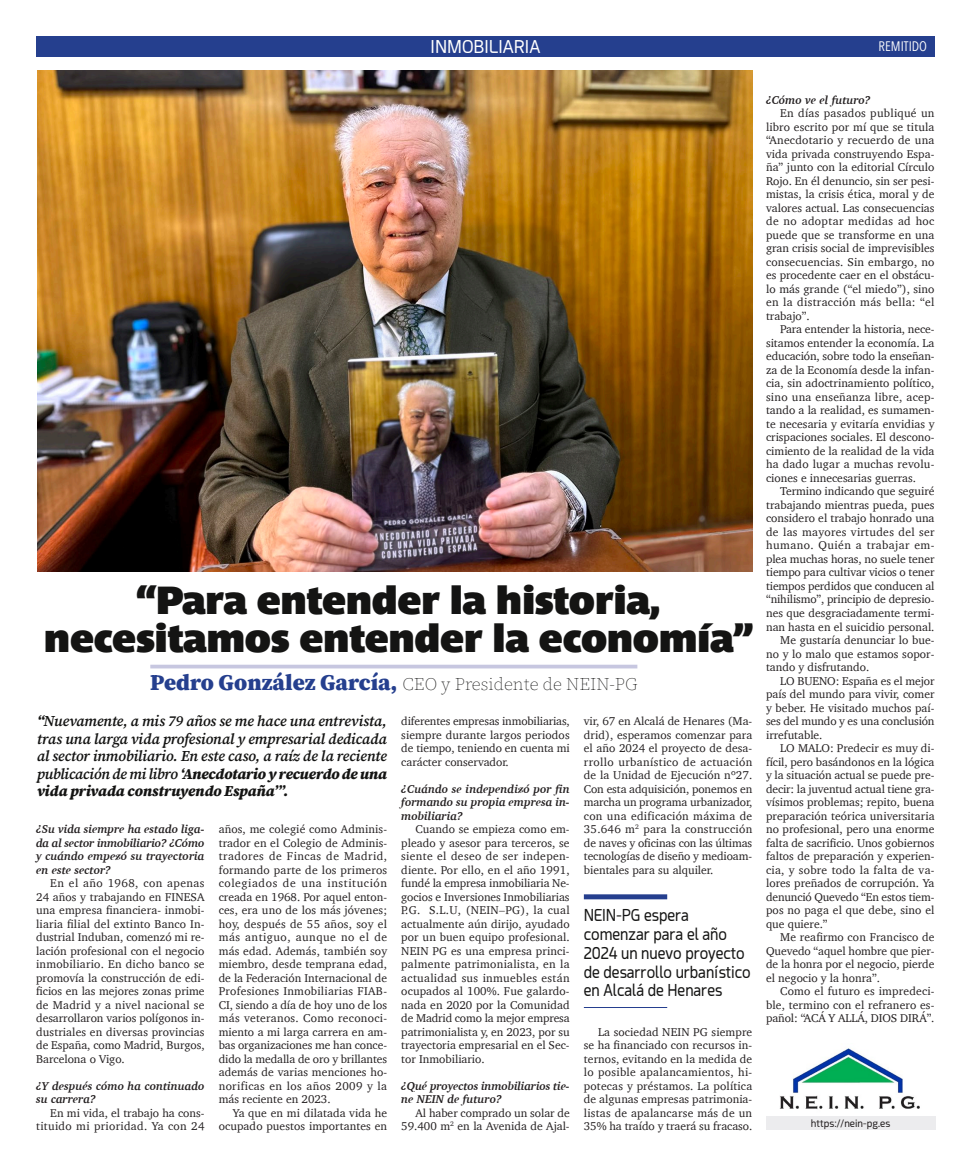
<style>
.page{position:relative;width:971px;height:1170px;background:#fff}
.page>*{position:absolute;margin:0;border:0;box-sizing:border-box;transform-origin:0 0}
.t1{font:700 38.75px/38.8px "Parisine Std Sombre";letter-spacing:-.01em;color:#141413;text-align:center}
.t2{font:200 17.5px "Source Serif 418 pt";color:#141413}
.t3{font:17.5px "Acephimere";color:#fffffe}
.t4{font:16.25px/18.8px "Acephimere";letter-spacing:-.005em;color:#141413;scale:.92 1}
.t5{font:italic 600 15px/17.5px "Source Serif 418 pt";letter-spacing:-.015em;color:#141413;text-align:justify}
.t6{font:13.75px "Avenir Next Condensed";color:#fffffe}
.t7{font:11.62px/13.5px "Charter";color:#231f20;text-align:justify}
.t8{font:italic 700 11.62px/13.5px "Charter";letter-spacing:-.005em;color:#231f20;text-align:justify}
.t9{font:11.62px/13.5px "Charter";letter-spacing:.025em;color:#231f20;text-align:right}
.t10{font:11.62px "Charter";letter-spacing:.035em;color:#231f20}
.t11{font:10px "Acephimere";color:#231f20}
.s1{font-weight:900;font-size:22.5px;color:#253f8e}
.s2{font-weight:900}
</style>
<div class="page">
<div style="left:766px;top:1116px;width:169px;height:13px;background:#ececee"></div>
<div style="left:584px;top:894px;width:83px;height:5px;background:#253f8e"></div>
<hr style="left:584px;top:1006px;width:83px;height:1px;background:#253f8e">
<div style="left:36px;top:36px;width:899px;height:20px;background:#253f8e"></div>
<svg style="left:150px;top:664px;width:487px;height:4px;background:#d0d0e5"></svg>
<img style="left:37px;top:71px;width:715px;height:501px">
<img style="left:779px;top:1048px;width:141px;height:61px">
<h2 class="t3" style="left:431px;top:34px;width:111px">INMOBILIARIA</h2>
<p class="t6" style="left:879px;top:34px;width:50px">REMITIDO</p>
<h1 class="t1" style="left:44px;top:580px;width:711px">“Para entender la historia, necesitamos entender la economía”</h1>
<h2 class="t2" style="left:150px;top:672px;width:489px"><span class="s1">Pedro González García,</span> CEO y Presidente de NEIN-PG</h2>
<p class="t5" style="left:37px;top:712px;width:352px"><span class="s2">“</span>Nuevamente, a mis 79 años se me hace una entrevista, tras una larga vida profesional y empresarial dedicada al sector inmobiliario. En este caso, a raíz de la reciente publicación de mi libro <span class="s2">‘Anecdotario y recuerdo de una vida privada construyendo España’”.</span></p>
<p class="t8" style="left:36px;top:822px;width:170px">¿Su vida siempre ha estado liga&shy;da al sector inmobiliario? ¿Cómo y cuándo empezó su trayectoria en este sector?</p>
<p class="t7" style="left:36px;top:876px;width:170px;text-indent:14px">En el año 1968, con apenas 24 años y trabajando en FINESA una empresa financiera- inmobi&shy;liaria filial del extinto Banco In&shy;dustrial Induban, comenzó mi re&shy;lación profesional con el negocio inmobiliario. En dicho banco se promovía la construcción de edi&shy;ficios en las mejores zonas prime de Madrid y a nivel nacional se desarrollaron varios polígonos in&shy;dustriales en diversas provincias de España, como Madrid, Burgos, Barcelona o Vigo.</p>
<p class="t8" style="left:36px;top:1078px;width:170px">¿Y después cómo ha continuado su carrera?</p>
<p class="t9" style="left:36px;top:1105px;width:170px">En mi vida, el trabajo ha cons&shy;tituido mi prioridad. Ya con 24</p>
<p class="t7" style="left:219px;top:822px;width:170px">años, me colegié como Adminis&shy;trador en el Colegio de Adminis&shy;tradores de Fincas de Madrid, formando parte de los primeros colegiados de una institución creada en 1968. Por aquel enton&shy;ces, era uno de los más jóvenes; hoy, después de 55 años, soy el más antiguo, aunque no el de más edad. Además, también soy miembro, desde temprana edad, de la Federación Internacional de Profesiones Inmobiliarias FIAB-CI, siendo a día de hoy uno de los más veteranos. Como reconoci&shy;miento a mi larga carrera en am&shy;bas organizaciones me han conce&shy;dido la medalla de oro y brillantes además de varias menciones ho&shy;norificas en los años 2009 y la más reciente en 2023.</p>
<p class="t7" style="left:219px;top:1105px;width:170px;text-align:right">Ya que en mi dilatada vida he ocupado puestos importantes en</p>
<p class="t7" style="left:401px;top:714px;width:170px">diferentes empresas inmobiliarias, siempre durante largos periodos de tiempo, teniendo en cuenta mi carácter conservador.</p>
<p class="t8" style="left:401px;top:781px;width:170px">¿Cuándo se independizó por fin formando su propia empresa in&shy;mobiliaria?</p>
<p class="t7" style="left:401px;top:822px;width:170px;text-indent:14px">Cuando se empieza como em&shy;pleado y asesor para terceros, se siente el deseo de ser indepen&shy;diente. Por ello, en el año 1991, fundé la empresa inmobiliaria Ne&shy;gocios e Inversiones Inmobiliarias P.G. S.L.U, (NEIN–PG), la cual actualmente aún dirijo, ayudado por un buen equipo profesional.<br>NEIN PG es una empresa princi&shy;palmente patrimonialista, en la actualidad sus inmuebles están ocupados al 100%. Fue galardo&shy;nada en 2020 por la Comunidad de Madrid como la mejor empresa patrimonialista y, en 2023, por su trayectoria empresarial en el Sec&shy;tor Inmobiliario.</p>
<p class="t8" style="left:401px;top:1078px;width:170px">¿Qué proyectos inmobiliarios tie&shy;ne NEIN de futuro?</p>
<p class="t7" style="left:401px;top:1105px;width:170px;text-align:right">Al haber comprado un solar de<br>59.400 m<sup>2</sup> en la Avenida de Ajal-</p>
<p class="t7" style="left:584px;top:714px;width:170px">vir, 67 en Alcalá de Henares (Ma&shy;drid), esperamos comenzar para el año 2024 el proyecto de desa&shy;rrollo urbanístico de actuación de la Unidad de Ejecución nº27.<br>Con esta adquisición, ponemos en marcha un programa urbanizador, con una edificación máxima de 35.646 m<sup>2</sup> para la construcción de naves y oficinas con las últimas tecnologías de diseño y medioam&shy;bientales para su alquiler.</p>
<h3 class="t4" style="left:584px;top:905px;width:183px">NEIN-PG espera comenzar para el año<br>2024 un nuevo proyecto de desarrollo urbanístico en Alcalá de Henares</h3>
<p class="t7" style="left:584px;top:1024px;width:170px;text-indent:14px">La sociedad NEIN PG siempre se ha financiado con recursos in&shy;ternos, evitando en la medida de lo posible apalancamientos, hi&shy;potecas y préstamos. La política de algunas empresas patrimonia&shy;listas de apalancarse más de un 35% ha traído y traerá su fracaso.</p>
<p class="t8" style="left:766px;top:93px;width:106px">¿Cómo ve el futuro?</p>
<p class="t7" style="left:766px;top:106px;width:170px;text-indent:14px">En días pasados publiqué un libro escrito por mí que se titula “Anecdotario y recuerdo de una vida privada construyendo Espa&shy;ña” junto con la editorial Círculo Rojo. En él denuncio, sin ser pesi&shy;mistas, la crisis ética, moral y de valores actual. Las consecuencias de no adoptar medidas ad hoc puede que se transforme en una gran crisis social de imprevisibles consecuencias. Sin embargo, no es procedente caer en el obstácu&shy;lo más grande (“el miedo”), sino en la distracción más bella: “el trabajo”.</p>
<p class="t7" style="left:766px;top:322px;width:170px;text-indent:14px">Para entender la historia, nece&shy;sitamos entender la economía. La educación, sobre todo la enseñan&shy;za de la Economía desde la infan&shy;cia, sin adoctrinamiento político, sino una enseñanza libre, acep&shy;tando a la realidad, es sumamen&shy;te necesaria y evitaría envidias y crispaciones sociales. El descono&shy;cimiento de la realidad de la vida ha dado lugar a muchas revolu&shy;ciones e innecesarias guerras.</p>
<p class="t7" style="left:780px;top:484px;width:156px">Termino indicando que seguiré</p>
<p class="t7" style="left:766px;top:498px;width:170px">trabajando mientras pueda, pues</p>
<p class="t7" style="left:766px;top:511px;width:170px">considero el trabajo honrado una</p>
<p class="t9" style="left:766px;top:525px;width:170px">de las mayores virtudes del ser</p>
<p class="t10" style="left:766px;top:535px;width:170px">humano. Quién a trabajar em-</p>
<p class="t7" style="left:766px;top:552px;width:170px">plea muchas horas, no suele tener</p>
<p class="t7" style="left:766px;top:565px;width:170px">tiempo para cultivar vicios o tener</p>
<p class="t7" style="left:766px;top:579px;width:170px">tiempos perdidos que conducen al</p>
<p class="t7" style="left:766px;top:592px;width:170px">“nihilismo”, principio de depresio-</p>
<p class="t7" style="left:766px;top:606px;width:170px">nes que desgraciadamente termi-</p>
<p class="t7" style="left:766px;top:619px;width:170px">nan hasta en el suicidio personal.</p>
<p class="t7" style="left:780px;top:633px;width:156px">Me gustaría denunciar lo bue-</p>
<p class="t7" style="left:766px;top:646px;width:170px">no y lo malo que estamos sopor-</p>
<p class="t7" style="left:766px;top:660px;width:105px">tando y disfrutando.</p>
<p class="t7" style="left:780px;top:673px;width:156px">LO BUENO: España es el mejor</p>
<p class="t7" style="left:766px;top:687px;width:170px">país del mundo para vivir, comer</p>
<p class="t7" style="left:766px;top:700px;width:170px">y beber. He visitado muchos paí-</p>
<p class="t7" style="left:766px;top:714px;width:170px">ses del mundo y es una conclusión</p>
<p class="t7" style="left:766px;top:727px;width:58px">irrefutable.</p>
<p class="t7" style="left:780px;top:741px;width:156px">LO MALO: Predecir es muy di-</p>
<p class="t7" style="left:766px;top:754px;width:170px">fícil, pero basándonos en la lógica</p>
<p class="t7" style="left:766px;top:768px;width:170px">y la situación actual se puede pre-</p>
<p class="t7" style="left:766px;top:781px;width:170px">decir: la juventud actual tiene gra-</p>
<p class="t7" style="left:766px;top:795px;width:170px">vísimos problemas; repito, buena</p>
<p class="t7" style="left:766px;top:808px;width:170px">preparación teórica universitaria</p>
<p class="t7" style="left:766px;top:822px;width:170px">no profesional, pero una enorme</p>
<p class="t7" style="left:766px;top:835px;width:170px">falta de sacrificio. Unos gobiernos</p>
<p class="t7" style="left:766px;top:849px;width:170px">faltos de preparación y experien-</p>
<p class="t9" style="left:766px;top:862px;width:170px">cia, y sobre todo la falta de va-</p>
<p class="t7" style="left:766px;top:876px;width:170px">lores preñados de corrupción. Ya</p>
<p class="t7" style="left:766px;top:889px;width:170px">denunció Quevedo “En estos tiem-</p>
<p class="t7" style="left:766px;top:903px;width:170px">pos no paga el que debe, sino el</p>
<p class="t7" style="left:766px;top:916px;width:63px">que quiere.”</p>
<p class="t7" style="left:780px;top:930px;width:156px">Me reafirmo con Francisco de</p>
<p class="t7" style="left:766px;top:943px;width:170px">Quevedo “aquel hombre que pier-</p>
<p class="t7" style="left:766px;top:957px;width:170px">de la honra por el negocio, pierde</p>
<p class="t7" style="left:766px;top:970px;width:115px">el negocio y la honra”.</p>
<p class="t7" style="left:780px;top:984px;width:156px">Como el futuro es impredeci-</p>
<p class="t7" style="left:766px;top:997px;width:170px">ble, termino con el refranero es-</p>
<p class="t7" style="left:766px;top:1011px;width:170px">pañol: “ACÁ Y ALLÁ, DIOS DIRÁ”.</p>
<p class="t11" style="left:811px;top:1116px;width:81px">https://nein-pg.es</p>
</div>
